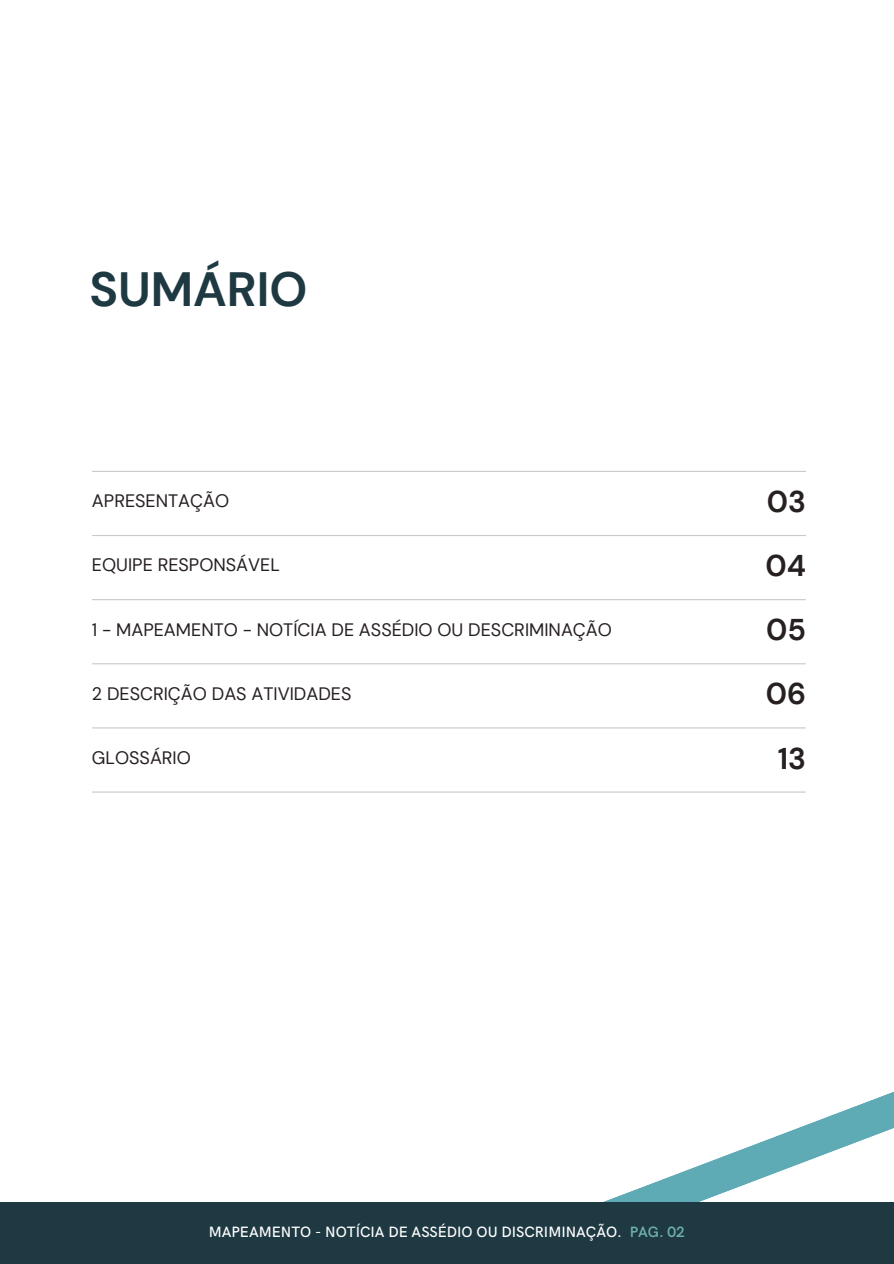
<style>
.page{position:relative;width:894px;height:1264px;background:#fff}
.page>*{position:absolute;margin:0;border:0;box-sizing:border-box;transform-origin:0 0}
.t1{font:700 48px "DM Sans";color:#1f3943}
.t2{font:700 30px "DM Sans";color:#272020}
.t3{font:18px "DM Sans";color:#272020}
.t4{font:500 15px "HK Grotesk";color:#fff}
.t5{font:600 15px "HK Grotesk";color:#6fb2a9}
</style>
<div class="page">
<hr style="left:92px;top:471px;width:713px;height:1px;background:#272020">
<svg style="left:603px;top:1099px;width:290px;height:103px"></svg>
<hr style="left:92px;top:535px;width:713px;height:1px;background:#272020">
<hr style="left:92px;top:599px;width:713px;height:1px;background:#272020">
<hr style="left:92px;top:663px;width:713px;height:1px;background:#272020">
<hr style="left:92px;top:727px;width:713px;height:1px;background:#272020">
<hr style="left:92px;top:791px;width:713px;height:1px;background:#272020">
<div style="left:0;top:1202px;width:893px;height:61px;background:#1f3943"></div>
<h1 class="t1" style="left:89px;top:259px;width:219px">SUMÁRIO</h1>
<p class="t3" style="left:92px;top:489px;width:139px">APRESENTAÇÃO</p>
<h2 class="t2" style="left:766px;top:482px;width:41px">03</h2>
<p class="t3" style="left:92px;top:553px;width:189px">EQUIPE RESPONSÁVEL</p>
<p class="t2" style="left:765px;top:546px;width:42px">04</p>
<h2 class="t3" style="left:92px;top:617px;width:521px">1 - MAPEAMENTO - NOTÍCIA DE ASSÉDIO OU DESCRIMINAÇÃO</h2>
<p class="t2" style="left:765px;top:610px;width:41px">05</p>
<p class="t3" style="left:92px;top:682px;width:261px">2 DESCRIÇÃO DAS ATIVIDADES</p>
<h2 class="t2" style="left:765px;top:674px;width:42px">06</h2>
<p class="t3" style="left:92px;top:746px;width:100px">GLOSSÁRIO</p>
<p class="t2" style="left:777px;top:738px;width:30px">13</p>
<h2 class="t4" style="left:209px;top:1223px;width:414px">MAPEAMENTO - NOTÍCIA DE ASSÉDIO OU DISCRIMINAÇÃO.</h2>
<p class="t5" style="left:629px;top:1223px;width:57px">PAG. 02</p>
</div>
